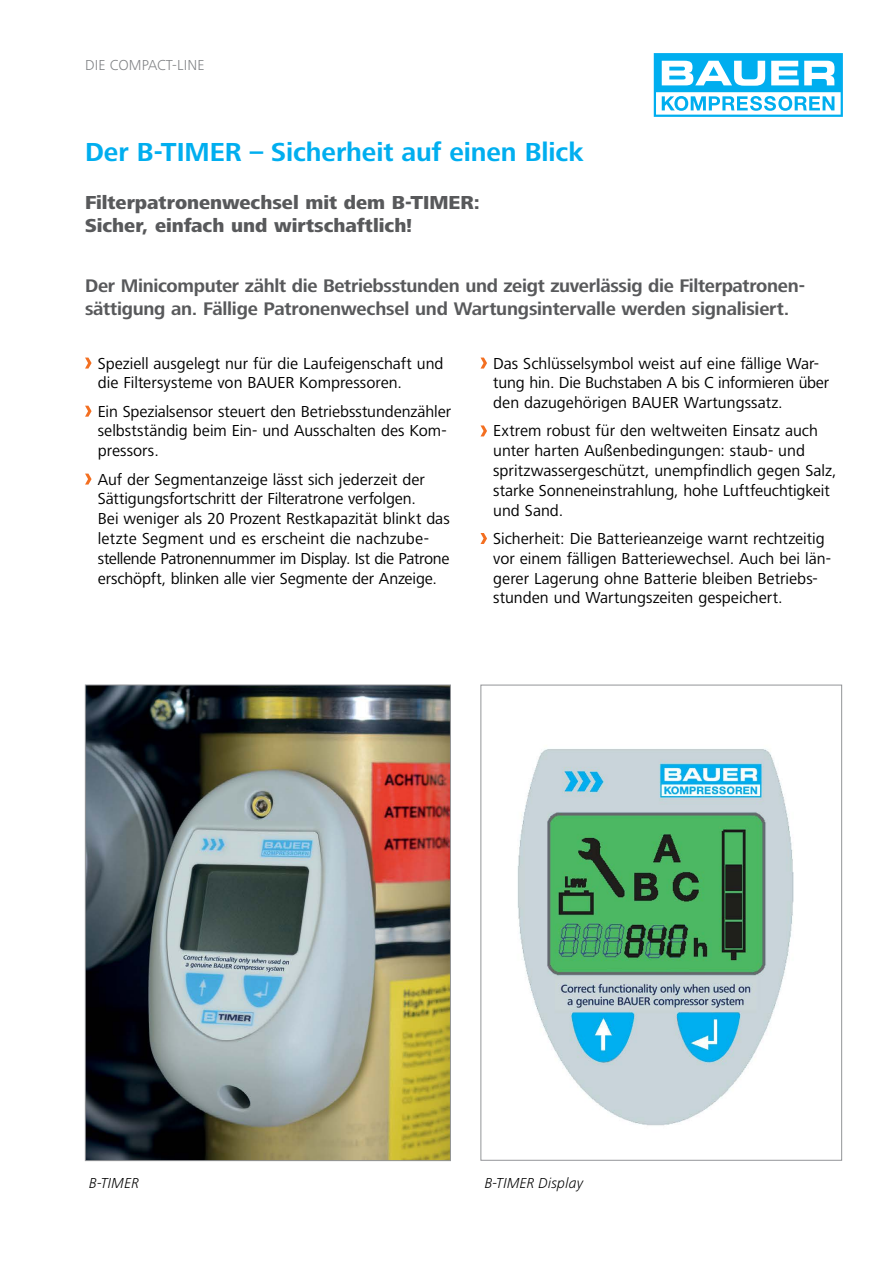
<style>
.page{position:relative;width:893px;height:1263px;background:#fff}
.page>*{position:absolute;margin:0;border:0;box-sizing:border-box;transform-origin:0 0}
.t1{font:700 27px "Frutiger Next LT";color:#00aeef}
.t2{font:800 19.5px/23.4px "Frutiger Next LT";color:#58595b}
.t3{font:700 18.9px/23.4px "Frutiger Next LT";letter-spacing:-.015em;color:#58595b}
.t4{font:16.5px/19.8px "Frutiger Next LT";color:#000}
.t5{font:italic 300 15px "Frutiger Next LT";letter-spacing:.01em;color:#000}
.t6{font:300 15px "Frutiger Next LT";letter-spacing:.01em;color:#808285}
</style>
<div class="page">
<img style="left:517px;top:749px;width:277px;height:377px">
<img style="left:87px;top:687px;width:362px;height:472px">
<svg style="left:85px;top:358px;width:7px;height:11px"></svg>
<svg style="left:85px;top:406px;width:7px;height:11px"></svg>
<svg style="left:85px;top:474px;width:7px;height:11px"></svg>
<svg style="left:480px;top:358px;width:7px;height:11px"></svg>
<svg style="left:480px;top:425px;width:7px;height:11px"></svg>
<svg style="left:480px;top:533px;width:7px;height:11px"></svg>
<svg style="left:653px;top:53px;width:190px;height:64px"></svg>
<p class="t6" style="left:85px;top:57px;width:119px">Die COMPACT-LI NE</p>
<h1 class="t1" style="left:85px;top:137px;width:500px">Der B-TIMER – Sicherheit auf einen Blick</h1>
<p class="t2" style="left:85px;top:191px;width:396px">Filterpatronenwechsel mit dem B-TIMER:<br>Sicher, einfach und wirtschaftlich!</p>
<p class="t3" style="left:85px;top:274px;width:721px">Der Minicomputer zählt die Betriebsstunden und zeigt zuverlässig die Filterpatronen&shy;sättigung an. Fällige Patronenwechsel und Wartungsintervalle werden signalisiert.</p>
<p class="t4" style="left:98px;top:353px;width:347px">Speziell ausgelegt nur für die Laufeigenschaft und die Filtersysteme von BAUER Kompressoren.</p>
<p class="t4" style="left:98px;top:401px;width:355px">Ein Spezialsensor steuert den Betriebsstundenzähler selbstständig beim Ein- und Ausschalten des Kom&shy;pressors.</p>
<p class="t4" style="left:98px;top:469px;width:353px">Auf der Segmentanzeige lässt sich jederzeit der Sättigungsfortschritt der Filteratrone verfolgen.<br>Bei weniger als 20 Prozent Restkapazität blinkt das letzte Segment und es erscheint die nachzube&shy;stellende Patronennummer im Display. Ist die Patrone erschöpft, blinken alle vier Segmente der Anzeige.</p>
<p class="t4" style="left:493px;top:353px;width:337px">Das Schlüsselsymbol weist auf eine fällige War&shy;tung hin. Die Buchstaben A bis C informieren über den dazugehörigen BAUER Wartungssatz.</p>
<p class="t4" style="left:493px;top:421px;width:345px">Extrem robust für den weltweiten Einsatz auch unter harten Außenbedingungen: staub- und spritzwassergeschützt, unempfindlich gegen Salz, starke Sonneneinstrahlung, hohe Luftfeuchtigkeit und Sand.</p>
<p class="t4" style="left:493px;top:529px;width:339px">Sicherheit: Die Batterieanzeige warnt rechtzeitig vor einem fälligen Batteriewechsel. Auch bei län&shy;gerer Lagerung ohne Batterie bleiben Betriebs&shy;stunden und Wartungszeiten gespeichert.</p>
<p class="t5" style="left:89px;top:1175px;width:51px">B-TIMER</p>
<p class="t5" style="left:485px;top:1175px;width:100px">B-TIMER Display</p>
</div>
